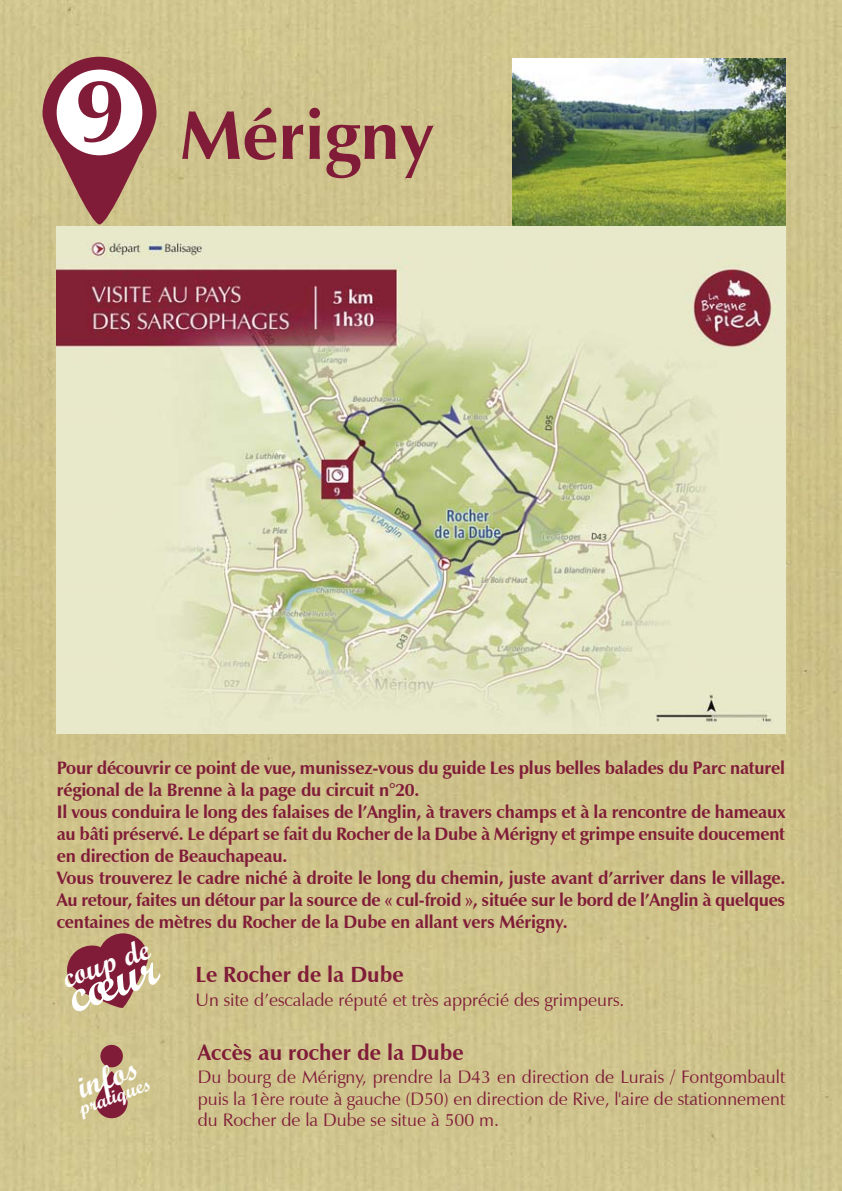
<style>
.page{position:relative;width:842px;height:1191px;background:#cec38c}
.page>*{position:absolute;margin:0;border:0;box-sizing:border-box;transform-origin:0 0}
.t1{font:700 90px "Zapf Humanist 601 BT";color:#801c38}
.t2{font:700 70px "Zapf Humanist 601 BT";color:#801c38}
.t3{font:50px "Script MT Bold";color:#fff}
.t4{font:32px "Script MT Bold";color:#fff}
.t5{font:30px "Script MT Bold";color:#fff}
.t6{font:700 22px "Zapf Humanist 601 BT";color:#801c38}
.t7{font:20px "Script MT Bold";color:#fff}
.t8{font:700 18px/22px "Zapf Humanist 601 BT";letter-spacing:-.01em;color:#801c38}
.t9{font:18px/21.6px "Zapf Humanist 601 BT";color:#801c38;text-align:justify}
</style>
<div class="page">
<img style="left:512px;top:58px;width:273px;height:169px">
<img style="left:57px;top:227px;width:728px;height:507px">
<svg style="left:67px;top:933px;width:81px;height:77px;background:#9a5454"></svg>
<svg style="left:96px;top:1071px;width:32px;height:47px;background:#9c5756"></svg>
<div style="left:100px;top:1044px;width:23px;height:23px;background:#801c38;border-radius:50%"></div>
<svg style="left:43px;top:57px;width:113px;height:167px;background:#a77063"></svg>
<div style="left:57px;top:70px;width:85px;height:85px;background:#fff;border-radius:50%"></div>
<h1 class="t1" style="left:75px;top:54px;width:51px">9</h1>
<h2 class="t2" style="left:180px;top:92px;width:255px">Mérigny</h2>
<p class="t8" style="left:57px;top:757px;width:730px">Pour découvrir ce point de vue, munissez-vous du guide Les plus belles balades du Parc naturel régional de la Brenne à la page du circuit n°20.<br>Il vous conduira le long des falaises de l’Anglin, à travers champs et à la rencontre de hameaux au bâti préservé. Le départ se fait du Rocher de la Dube à Mérigny et grimpe ensuite doucement en direction de Beauchapeau.<br>Vous trouverez le cadre niché à droite le long du chemin, juste avant d’arriver dans le village.<br>Au retour, faites un détour par la source de « cul-froid », située sur le bord de l’Anglin à quelques centaines de mètres du Rocher de la Dube en allant vers Mérigny.</p>
<p class="t6" style="left:196px;top:961px;width:210px">Le Rocher de la Dube</p>
<p class="t9" style="left:196px;top:988px;width:430px">Un site d’escalade réputé et très apprécié des grimpeurs.</p>
<p class="t6" style="left:198px;top:1038px;width:267px">Accès au rocher de la Dube</p>
<p class="t9" style="left:198px;top:1066px;width:589px">Du bourg de Mérigny, prendre la D43 en direction de Lurais / Fontgombault puis la 1ère route à gauche (D50) en direction de Rive, l'aire de stationnement du Rocher de la Dube se situe à 500 m.</p>
<h3 class="t5" style="left:57px;top:961px;width:92px;rotate:-20deg">coup de</h3>
<h3 class="t3" style="left:58px;top:968px;width:94px;rotate:-20deg">cœur</h3>
<h3 class="t4" style="left:72px;top:1069px;width:64px;rotate:-20deg">infos</h3>
<p class="t7" style="left:75px;top:1097px;width:77px;rotate:-20deg">pratiques</p>
</div>
